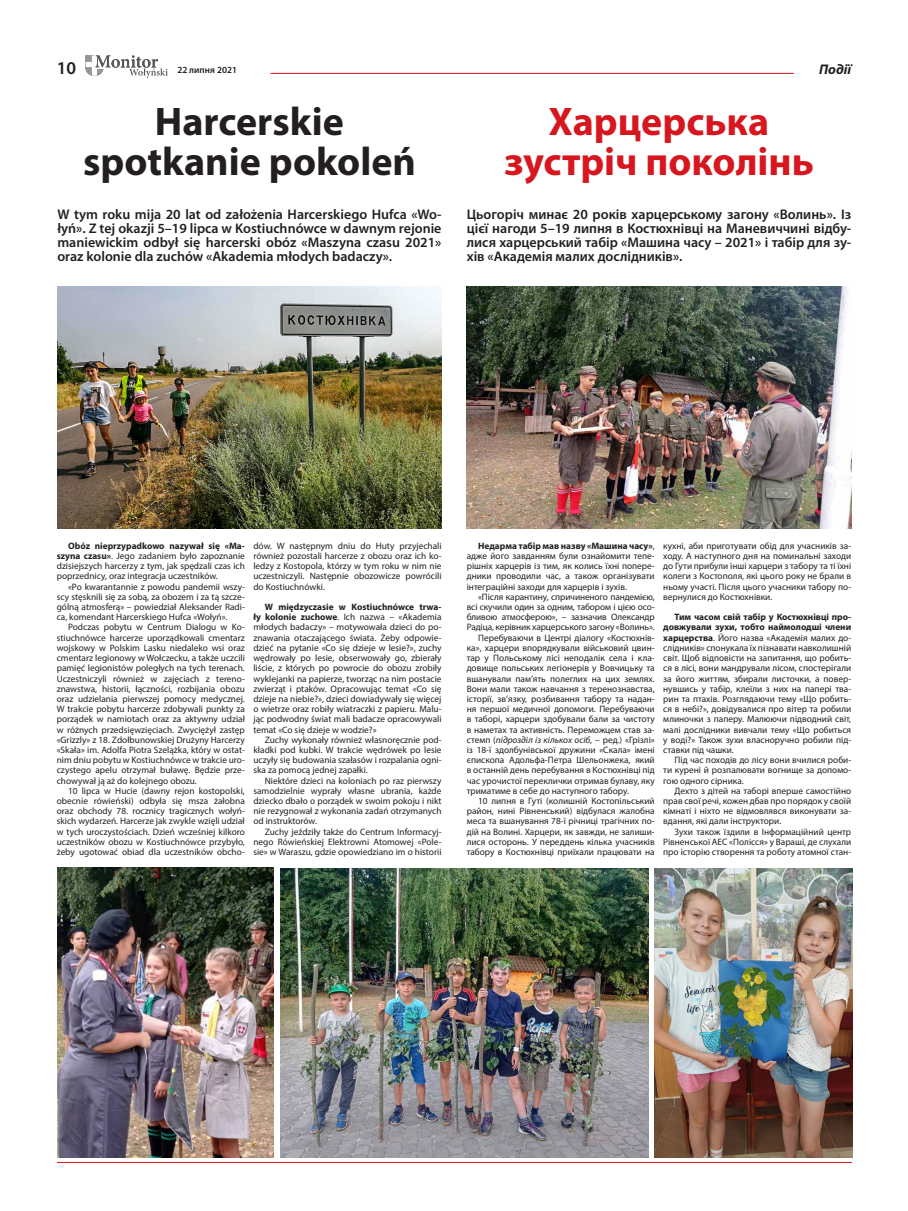
<style>
.page{position:relative;width:908px;height:1211px;background:#fff}
.page>*{position:absolute;margin:0;border:0;box-sizing:border-box;transform-origin:0 0}
.t1{font:700 40px/40px "Myriad Pro";color:#231f20;text-align:center}
.t2{font:700 40px/40px "Myriad Pro";color:#d7171f;text-align:center}
.t3{font:600 18px "Myriad Pro";color:#231f20}
.t4{font:600 14px/14px "Myriad Pro";color:#231f20;text-align:justify}
.t5{font:italic 700 14px "Myriad Pro";color:#231f20}
.t6{font:9.3px/10.2px "Myriad Pro";color:#231f20;text-align:justify}
.t7{font:italic 9.3px "Myriad Pro";color:#231f20}
.t8{font:600 9.3px "Myriad Pro";color:#231f20}
.s1{font-weight:700}
.s2{font-style:normal}
</style>
<div class="page">
<svg style="left:85px;top:55px;width:83px;height:23px"></svg>
<hr style="left:57px;top:1161px;width:794px;height:1px;background:#d7171f">
<hr style="left:270px;top:73px;width:523px;height:1px;background:#d7171f">
<img style="left:57px;top:287px;width:384px;height:242px">
<img style="left:466px;top:287px;width:384px;height:242px">
<img style="left:280px;top:868px;width:368px;height:289px">
<img style="left:57px;top:868px;width:217px;height:289px">
<img style="left:654px;top:868px;width:197px;height:289px">
<h2 class="t3" style="left:57px;top:56px;width:21px">10</h2>
<p class="t8" style="left:177px;top:64px;width:61px">22 липня 2021</p>
<h3 class="t5" style="left:818px;top:60px;width:34px">Події</h3>
<h1 class="t2" style="left:504px;top:100px;width:311px">Харцерська зустріч поколінь</h1>
<h3 class="t4" style="left:466px;top:207px;width:386px">Цьогоріч минає 20 років харцерському загону «Волинь». Із цієї нагоди 5–19 липня в Костюхнівці на Маневиччині відбу&shy;лися харцерський табір «Машина часу – 2021» і табір для зу&shy;хів «Академія малих дослідників».</h3>
<h1 class="t1" style="left:83px;top:100px;width:334px">Harcerskie spotkanie pokoleń</h1>
<h3 class="t4" style="left:57px;top:207px;width:385px">W tym roku mija 20 lat od założenia Harcerskiego Hufca «Wo&shy;łyń». Z tej okazji 5–19 lipca w Kostiuchnówce w dawnym rejonie maniewickim odbył się harcerski obóz «Maszyna czasu 2021» oraz kolonie dla zuchów «Akademia młodych badaczy».</h3>
<p class="t6" style="left:57px;top:540px;width:189px;text-indent:11px"><span class="s1">Obóz nieprzypadkowo nazywał się «Ma&shy;szyna czasu»</span>. Jego zadaniem było zapoznanie dzisiejszych harcerzy z tym, jak spędzali czas ich poprzednicy, oraz integracja uczestników.</p>
<p class="t6" style="left:57px;top:581px;width:189px;text-indent:11px">«Po kwarantannie z powodu pandemii wszy&shy;scy stęsknili się za sobą, za obozem i za tą szcze&shy;gólną atmosferą» – powiedział Aleksander Radi&shy;ca, komendant Harcerskiego Hufca «Wołyń».</p>
<p class="t6" style="left:57px;top:622px;width:189px;text-indent:11px">Podczas pobytu w Centrum Dialogu w Ko&shy;stiuchnówce harcerze uporządkowali cmentarz wojskowy w Polskim Lasku niedaleko wsi oraz cmentarz legionowy w Wołczecku, a także uczcili pamięć legionistów poległych na tych terenach.<br>Uczestniczyli również w zajęciach z tereno&shy;znawstwa, historii, łączności, rozbijania obozu oraz udzielania pierwszej pomocy medycznej.<br>W trakcie pobytu harcerze zdobywali punkty za porządek w namiotach oraz za aktywny udział w różnych przedsięwzięciach. Zwyciężył zastęp «Grizzly» z 18. Zdołbunowskiej Drużyny Harcerzy «Skała» im. Adolfa Piotra Szelążka, który w ostat&shy;nim dniu pobytu w Kostiuchnówce w trakcie uro&shy;czystego apelu otrzymał buławę. Będzie prze&shy;chowywał ją aż do kolejnego obozu.</p>
<p class="t6" style="left:57px;top:785px;width:189px;text-indent:11px">10 lipca w Hucie (dawny rejon kostopolski, obecnie rówieński) odbyła się msza żałobna oraz obchody 78. rocznicy tragicznych wołyń&shy;skich wydarzeń. Harcerze jak zwykle wzięli udział w tych uroczystościach. Dzień wcześniej kilkoro uczestników obozu w Kostiuchnówce przybyło, żeby ugotować obiad dla uczestników obcho-</p>
<p class="t6" style="left:253px;top:540px;width:189px">dów. W następnym dniu do Huty przyjechali również pozostali harcerze z obozu oraz ich ko&shy;ledzy z Kostopola, którzy w tym roku w nim nie uczestniczyli. Następnie obozowicze powrócili do Kostiuchnówki.</p>
<p class="t6" style="left:253px;top:601px;width:189px;text-indent:11px"><span class="s1">W międzyczasie w Kostiuchnówce trwa&shy;ły kolonie zuchowe</span>. Ich nazwa – «Akademia młodych badaczy» – motywowała dzieci do po&shy;znawania otaczającego świata. Żeby odpowie&shy;dzieć na pytanie «Co się dzieje w lesie?», zuchy wędrowały po lesie, obserwowały go, zbierały liście, z których po powrocie do obozu zrobiły wyklejanki na papierze, tworząc na nim postacie zwierząt i ptaków. Opracowując temat «Co się dzieje na niebie?», dzieci dowiadywały się więcej o wietrze oraz robiły wiatraczki z papieru. Malu&shy;jąc podwodny świat mali badacze opracowywali temat «Co się dzieje w wodzie?»</p>
<p class="t6" style="left:253px;top:734px;width:189px;text-indent:11px">Zuchy wykonały również własnoręcznie pod&shy;kładki pod kubki. W trakcie wędrówek po lesie uczyły się budowania szałasów i rozpalania ogni&shy;ska za pomocą jednej zapałki.</p>
<p class="t6" style="left:253px;top:775px;width:189px;text-indent:11px">Niektóre dzieci na koloniach po raz pierwszy samodzielnie wyprały własne ubrania, każde dziecko dbało o porządek w swoim pokoju i nikt nie rezygnował z wykonania zadań otrzymanych od instruktorów.</p>
<p class="t6" style="left:253px;top:826px;width:189px;text-indent:11px">Zuchy jeździły także do Centrum Informacyj&shy;nego Rówieńskiej Elektrowni Atomowej «Pole&shy;sie» w Waraszu, gdzie opowiedziano im o historii</p>
<p class="t6" style="left:466px;top:540px;width:189px;text-indent:11px"><span class="s1">Недарма табір мав назву «Машина часу»</span>, адже його завданням були ознайомити тепе&shy;рішніх харцерів із тим, як колись їхні попере&shy;дники проводили час, а також організувати інтеграційні заходи для харцерів і зухів.</p>
<p class="t6" style="left:478px;top:591px;width:178px">«Після карантину, спричиненого пандемією,</p>
<p class="t6" style="left:466px;top:601px;width:189px">всі скучили один за одним, табором і цією осо-</p>
<p class="t6" style="left:466px;top:612px;width:189px">бливою атмосферою», – зазначив Олександр</p>
<p class="t6" style="left:466px;top:622px;width:189px">Радіца, керівник харцерського загону «Волинь».</p>
<p class="t6" style="left:478px;top:632px;width:178px">Перебуваючи в Центрі діалогу «Костюхнів-</p>
<p class="t6" style="left:466px;top:642px;width:189px">ка», харцери впорядкували військовий цвин-</p>
<p class="t6" style="left:466px;top:652px;width:189px">тар у Польському лісі неподалік села і кла-</p>
<p class="t6" style="left:466px;top:663px;width:189px">довище польських легіонерів у Вовчицьку та</p>
<p class="t6" style="left:466px;top:673px;width:189px">вшанували пам’ять полеглих на цих землях.</p>
<p class="t6" style="left:466px;top:683px;width:189px">Вони мали також навчання з теренознавства,</p>
<p class="t6" style="left:466px;top:693px;width:189px">історії, зв’язку, розбивання табору та надан-</p>
<p class="t6" style="left:466px;top:703px;width:189px">ня першої медичної допомоги. Перебуваючи</p>
<p class="t6" style="left:466px;top:714px;width:189px">в таборі, харцери здобували бали за чистоту</p>
<p class="t6" style="left:466px;top:724px;width:189px">в наметах та активність. Переможцем став за-</p>
<p class="t7" style="left:466px;top:734px;width:189px"><span class="s2">стемп (</span>підрозділ із кількох осіб<span class="s2">, – ред.) «Грізлі»</span></p>
<p class="t6" style="left:466px;top:744px;width:189px">із 18-ї здолбунівської дружини «Скала» імені</p>
<p class="t6" style="left:466px;top:754px;width:189px">єпископа Адольфа-Петра Шельонжека, який</p>
<p class="t6" style="left:466px;top:765px;width:189px">в останній день перебування в Костюхнівці під</p>
<p class="t6" style="left:466px;top:775px;width:189px">час урочистої переклички отримав булаву, яку</p>
<p class="t6" style="left:466px;top:785px;width:164px">триматиме в себе до наступного табору.</p>
<p class="t6" style="left:478px;top:795px;width:178px">10 липня в Гуті (колишній Костопільський</p>
<p class="t6" style="left:466px;top:805px;width:189px">район, нині Рівненський) відбулася жалобна</p>
<p class="t6" style="left:466px;top:816px;width:189px">меса та вшанування 78-ї річниці трагічних по-</p>
<p class="t6" style="left:466px;top:826px;width:189px">дій на Волині. Харцери, як завжди, не залиши-</p>
<p class="t6" style="left:466px;top:836px;width:189px">лися осторонь. У переддень кілька учасників</p>
<p class="t6" style="left:466px;top:846px;width:189px">табору в Костюхнівці приїхали працювати на</p>
<p class="t6" style="left:663px;top:540px;width:189px">кухні, аби приготувати обід для учасників за&shy;ходу. А наступного дня на поминальні заходи до Гути прибули інші харцери з табору та ті їхні колеги з Костополя, які цього року не брали в ньому участі. Після цього учасники табору по&shy;вернулися до Костюхнівки.</p>
<p class="t6" style="left:663px;top:612px;width:189px;text-indent:11px"><span class="s1">Тим часом свій табір у Костюхнівці про&shy;довжували зухи, тобто наймолодші члени харцерства</span>. Його назва «Академія малих до&shy;слідників» спонукала їх пізнавати навколишній світ. Щоб відповісти на запитання, що робить&shy;ся в лісі, вони мандрували лісом, спостерігали за його життям, збирали листочки, а повер&shy;нувшись у табір, клеїли з них на папері тва&shy;рин та птахів. Розглядаючи тему «Що робить&shy;ся в небі?», довідувалися про вітер та робили млиночки з паперу. Малюючи підводний світ, малі дослідники вивчали тему «Що робиться у воді?» Також зухи власноручно робили під&shy;ставки під чашки.</p>
<p class="t6" style="left:663px;top:754px;width:189px;text-indent:11px">Під час походів до лісу вони вчилися роби&shy;ти курені й розпалювати вогнище за допомо&shy;гою одного сірника.</p>
<p class="t6" style="left:663px;top:785px;width:189px;text-indent:11px">Дехто з дітей на таборі вперше самостійно прав свої речі, кожен дбав про порядок у своїй кімнаті і ніхто не відмовлявся виконувати за&shy;вдання, які дали інструктори.</p>
<p class="t6" style="left:663px;top:826px;width:189px;text-indent:11px">Зухи також їздили в Інформаційний центр Рівненської АЕС «Полісся» у Вараші, де слухали про історію створення та роботу атомної стан-</p>
</div>
